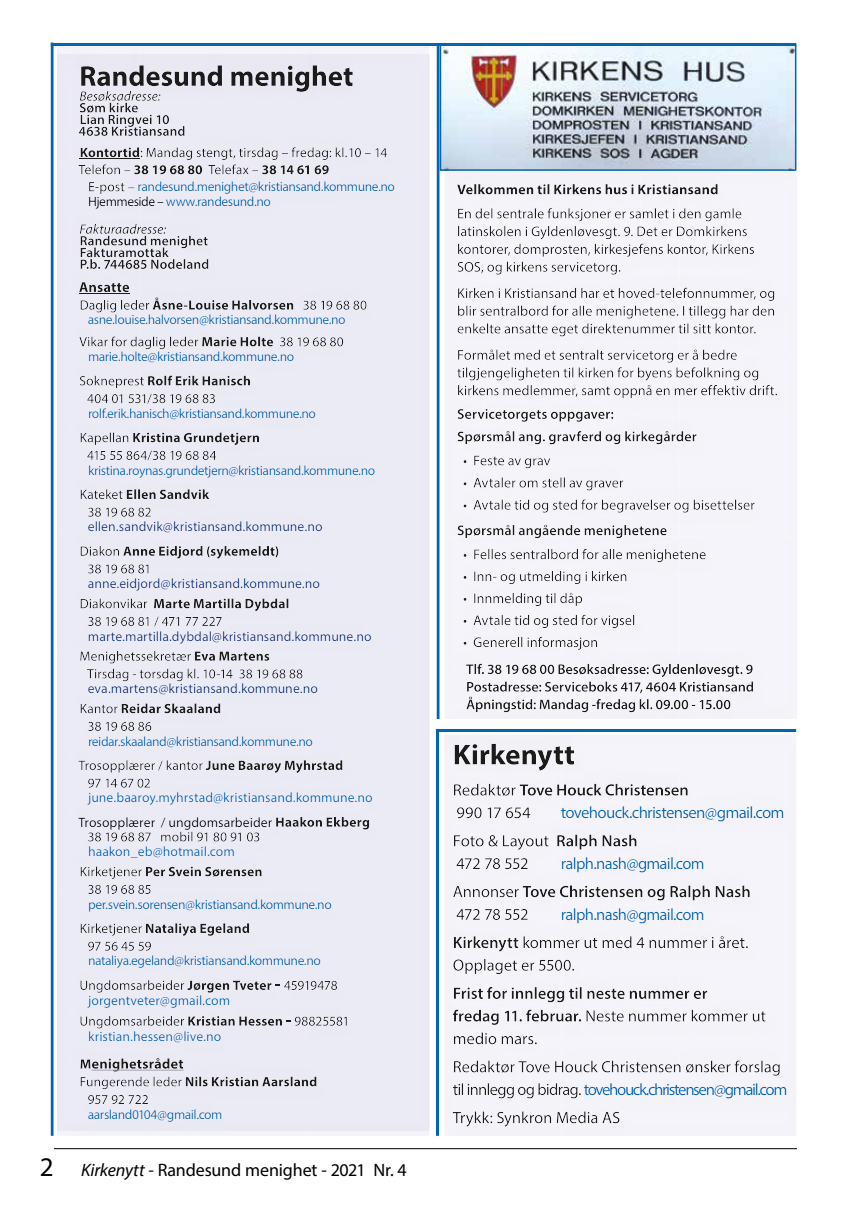
<style>
.page{position:relative;width:851px;height:1221px;background:#fff}
.page>*{position:absolute;margin:0;border:0;box-sizing:border-box;transform-origin:0 0}
.t1{font:18px "Myriad Pro";letter-spacing:-.01em;color:#000}
.t2{font:16.5px "Myriad Pro";letter-spacing:-.045em;color:#0366b2}
.t3{font:16.5px "Myriad Pro";letter-spacing:-.08em;color:#0366b2}
.t4{font:13.65px "Myriad Pro";color:#103577}
.t5{font:13.65px "Myriad Pro";color:#0366b2}
.t6{font:13.65px "Myriad Pro";letter-spacing:.005em;color:#000}
.t7{font:13.5px/14.7px "Myriad Pro";letter-spacing:-.035em;color:#0366b2}
.s1{color:#000}
.s2{font-size:27px}
.s3{font-style:italic}
</style>
<div class="page">
<img style="left:442px;top:47px;width:351px;height:121px">
<hr style="left:54px;top:1148px;width:742px;height:1px;background:#000">
<div style="left:433px;top:41px;width:363px;height:6px;background:#000;opacity:.17"></div>
<div style="left:436px;top:44px;width:6px;height:676px;background:#000;opacity:.17"></div>
<div style="left:50px;top:41px;width:6px;height:1095px;background:#000;opacity:.17"></div>
<div style="left:443px;top:169px;width:354px;height:551px;background:#000;opacity:.17"></div>
<div style="left:441px;top:731px;width:368px;height:405px;background:#000;opacity:.17"></div>
<div style="left:48px;top:41px;width:392px;height:6px;background:#000;opacity:.17"></div>
<div style="left:434px;top:726px;width:363px;height:6px;background:#000;opacity:.17"></div>
<div style="left:436px;top:726px;width:6px;height:410px;background:#000;opacity:.17"></div>
<div style="left:57px;top:45px;width:373px;height:1090px;background:#000;opacity:.17"></div>
<p class="t7" style="left:88px;top:179px;width:308px;text-indent:49px">randesund.menighet@kristiansand.kommune.no<br><span class="s1">Hjemmeside –</span> www.randesund.no</p>
<p class="t7" style="left:88px;top:312px;width:259px">asne.louise.halvorsen@kristiansand.kommune.no</p>
<p class="t7" style="left:88px;top:349px;width:208px">marie.holte@kristiansand.kommune.no</p>
<p class="t7" style="left:88px;top:405px;width:229px">rolf.erik.hanisch@kristiansand.kommune.no</p>
<p class="t7" style="left:88px;top:462px;width:288px">kristina.roynas.grundetjern@kristiansand.kommune.no</p>
<p class="t4" style="left:88px;top:518px;width:236px">ellen.sandvik@kristiansand.kommune.no</p>
<p class="t4" style="left:88px;top:575px;width:234px">anne.eidjord@kristiansand.kommune.no</p>
<p class="t4" style="left:88px;top:627px;width:285px">marte.martilla.dybdal@kristiansand.kommune.no</p>
<p class="t4" style="left:88px;top:680px;width:232px">eva.martens@kristiansand.kommune.no</p>
<p class="t7" style="left:88px;top:733px;width:226px">reidar.skaaland@kristiansand.kommune.no</p>
<p class="t5" style="left:88px;top:789px;width:286px">june.baaroy.myhrstad@kristiansand.kommune.no</p>
<p class="t6" style="left:78px;top:813px;width:195px">Trosopplærer / ungdomsarbeider</p>
<p class="t5" style="left:88px;top:843px;width:148px">haakon_eb@hotmail.com</p>
<p class="t7" style="left:88px;top:896px;width:245px">per.svein.sorensen@kristiansand.kommune.no</p>
<p class="t7" style="left:88px;top:953px;width:234px">nataliya.egeland@kristiansand.kommune.no</p>
<p class="t5" style="left:88px;top:992px;width:144px">jorgentveter@gmail.com</p>
<p class="t5" style="left:88px;top:1028px;width:135px">kristian.hessen@live.no</p>
<p class="t7" style="left:88px;top:1106px;width:136px">aarsland0104@gmail.com</p>
<h1 class="t1" style="left:40px;top:1158px;width:368px"><span class="s2">2</span> <span class="s3">Kirkenytt</span> - Randesund menighet - 2021 Nr. 4</h1>
<p class="t2" style="left:560px;top:802px;width:225px">tovehouck.christensen@gmail.com</p>
<p class="t2" style="left:560px;top:853px;width:145px">ralph.nash@gmail.com</p>
<p class="t2" style="left:560px;top:904px;width:145px">ralph.nash@gmail.com</p>
<p class="t3" style="left:583px;top:1079px;width:205px">tovehouck.christensen@gmail.com</p>
</div>
